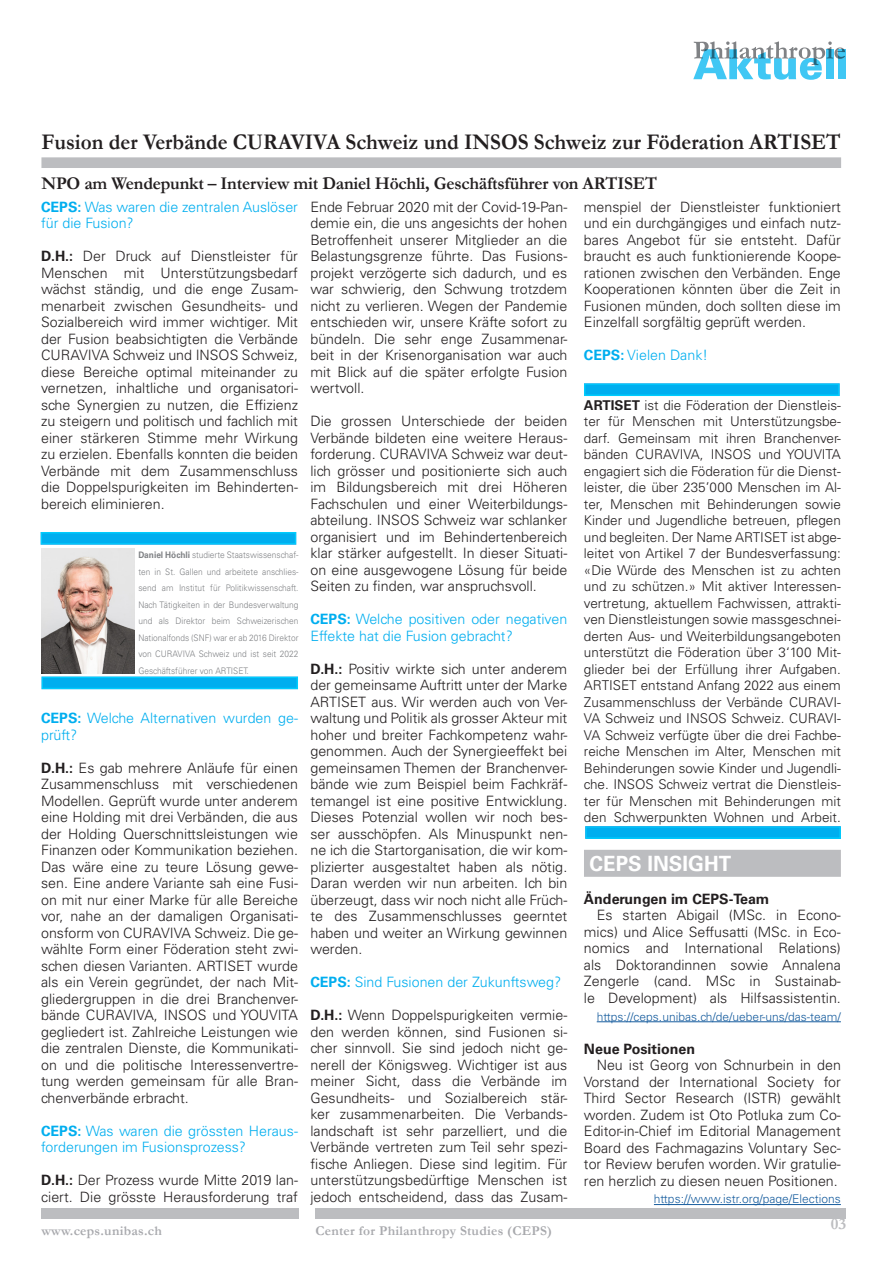
<style>
.page{position:relative;width:893px;height:1263px;background:#fff}
.page>*{position:absolute;margin:0;border:0;box-sizing:border-box;transform-origin:0 0}
.t1{font:700 22.5px "Garamond";color:#231f20;scale:.94 1}
.t2{font:700 21px "Univers LT Std";color:#fff}
.t3{font:700 18px "Garamond";letter-spacing:-.01em;color:#231f20}
.t4{font:700 16.5px "Garamond";color:#bcbdc0}
.Lauftext{font:300 14.25px/16.5px "Univers LT Std";color:#231f20;text-align:justify}
.Lauftext-2{font:300 14.25px/16.5px "Univers LT Std";color:#00aeef}
.t5{font:700 14.25px "Univers LT Std";color:#231f20}
.Lauftext-3{font:300 13.5px/16.5px "Univers LT Std";color:#231f20;text-align:justify}
.t6{font:700 13.5px "Garamond";letter-spacing:.02em;color:#a8a9ad}
.t7{font:300 12px "Univers LT Std";color:#175d9e}
.Lauftext-4{font:300 9px/16.5px "Univers LT Std";color:#808285;text-align:justify;scale:.93 1}
.s1{font-weight:700}
</style>
<div class="page">
<div style="left:315px;top:1208px;width:531px;height:10px;background:#bcbdc0"></div>
<div style="left:41px;top:1208px;width:257px;height:10px;background:#bcbdc0"></div>
<div style="left:838px;top:49px;width:8px;height:30px;background:#40c7f4"></div>
<svg style="left:693px;top:41px;width:152px;height:39px"></svg>
<div style="left:41px;top:157px;width:800px;height:11px;background:#bcbdc0"></div>
<div style="left:584px;top:850px;width:257px;height:27px;background:#bcbdc0"></div>
<hr style="left:597px;top:1021px;width:244px;height:1px;background:#175d9e">
<hr style="left:654px;top:1204px;width:187px;height:1px;background:#175d9e">
<div style="left:585px;top:384px;width:254px;height:11px;background:#00aeef"></div>
<div style="left:584px;top:383px;width:256px;height:13px;border:2px solid #00aeef"></div>
<div style="left:586px;top:827px;width:254px;height:11px;background:#00aeef"></div>
<div style="left:585px;top:826px;width:256px;height:13px;border:2px solid #00aeef"></div>
<img style="left:41px;top:549px;width:93px;height:124px">
<div style="left:41px;top:533px;width:255px;height:11px;background:#00aeef"></div>
<div style="left:41px;top:532px;width:255px;height:13px;border:2px solid #00aeef"></div>
<div style="left:42px;top:677px;width:255px;height:11px;background:#00aeef"></div>
<div style="left:41px;top:676px;width:257px;height:13px;border:2px solid #00aeef"></div>
<p class="t1" style="left:41px;top:127px;width:852px">Fusion der Verbände CURAVIVA Schweiz und INSOS Schweiz zur Föderation ARTISET</p>
<p class="t3" style="left:41px;top:171px;width:617px">NPO am Wendepunkt – Interview mit Daniel Höchli, Geschäftsführer von ARTISET</p>
<p class="Lauftext-2" style="left:41px;top:198px;width:258px"><span class="s1">CEPS:</span> Was waren die zentralen Auslöser für die Fusion?</p>
<p class="Lauftext" style="left:41px;top:248px;width:258px"><span class="s1">D.H.:</span> Der Druck auf Dienstleister für Menschen mit Unterstützungsbedarf wächst ständig, und die enge Zusam&shy;menarbeit zwischen Gesundheits- und Sozialbereich wird immer wichtiger. Mit der Fusion beabsichtigten die Verbände CURAVIVA Schweiz und INSOS Schweiz, diese Bereiche optimal miteinander zu vernetzen, inhaltliche und organisatori&shy;sche Synergien zu nutzen, die Effizienz zu steigern und politisch und fachlich mit einer stärkeren Stimme mehr Wirkung zu erzielen. Ebenfalls konnten die beiden Verbände mit dem Zusammenschluss die Doppelspurigkeiten im Behinderten&shy;bereich eliminieren.</p>
<p class="Lauftext" style="left:310px;top:198px;width:258px">Ende Februar 2020 mit der Covid-19-Pan&shy;demie ein, die uns angesichts der hohen Betroffenheit unserer Mitglieder an die Belastungsgrenze führte. Das Fusions&shy;projekt verzögerte sich dadurch, und es war schwierig, den Schwung trotzdem nicht zu verlieren. Wegen der Pandemie entschieden wir, unsere Kräfte sofort zu bündeln. Die sehr enge Zusammenar&shy;beit in der Krisenorganisation war auch mit Blick auf die später erfolgte Fusion wertvoll.</p>
<p class="Lauftext" style="left:310px;top:413px;width:258px">Die grossen Unterschiede der beiden Verbände bildeten eine weitere Heraus&shy;forderung. CURAVIVA Schweiz war deut&shy;lich grösser und positionierte sich auch im Bildungsbereich mit drei Höheren Fachschulen und einer Weiterbildungs&shy;abteilung. INSOS Schweiz war schlanker organisiert und im Behindertenbereich klar stärker aufgestellt. In dieser Situati&shy;on eine ausgewogene Lösung für beide Seiten zu finden, war anspruchsvoll.</p>
<p class="Lauftext-2" style="left:310px;top:611px;width:258px"><span class="s1">CEPS:</span> Welche positiven oder negativen<br>Effekte hat die Fusion gebracht?</p>
<p class="Lauftext" style="left:310px;top:660px;width:258px"><span class="s1">D.H.:</span> Positiv wirkte sich unter anderem der gemeinsame Auftritt unter der Marke ARTISET aus. Wir werden auch von Ver&shy;waltung und Politik als grosser Akteur mit hoher und breiter Fachkompetenz wahr&shy;genommen. Auch der Synergieeffekt bei gemeinsamen Themen der Branchenver&shy;bände wie zum Beispiel beim Fachkräf&shy;temangel ist eine positive Entwicklung.<br>Dieses Potenzial wollen wir noch bes&shy;ser ausschöpfen. Als Minuspunkt nen&shy;ne ich die Startorganisation, die wir kom&shy;plizierter ausgestaltet haben als nötig.<br>Daran werden wir nun arbeiten. Ich bin überzeugt, dass wir noch nicht alle Früch&shy;te des Zusammenschlusses geerntet haben und weiter an Wirkung gewinnen werden.</p>
<p class="Lauftext-2" style="left:310px;top:974px;width:252px"><span class="s1">CEPS:</span> Sind Fusionen der Zukunftsweg?</p>
<p class="Lauftext" style="left:310px;top:1007px;width:258px"><span class="s1">D.H.:</span> Wenn Doppelspurigkeiten vermie&shy;den werden können, sind Fusionen si&shy;cher sinnvoll. Sie sind jedoch nicht ge&shy;nerell der Königsweg. Wichtiger ist aus meiner Sicht, dass die Verbände im Gesundheits- und Sozialbereich stär&shy;ker zusammenarbeiten. Die Verbands&shy;landschaft ist sehr parzelliert, und die Verbände vertreten zum Teil sehr spezi&shy;fische Anliegen. Diese sind legitim. Für unterstützungsbedürftige Menschen ist jedoch entscheidend, dass das Zusam-</p>
<p class="Lauftext" style="left:584px;top:198px;width:258px">menspiel der Dienstleister funktioniert und ein durchgängiges und einfach nutz&shy;bares Angebot für sie entsteht. Dafür braucht es auch funktionierende Koope&shy;rationen zwischen den Verbänden. Enge Kooperationen könnten über die Zeit in Fusionen münden, doch sollten diese im Einzelfall sorgfältig geprüft werden.</p>
<p class="Lauftext-2" style="left:584px;top:347px;width:126px"><span class="s1">CEPS:</span> Vielen Dank!</p>
<p class="Lauftext-3" style="left:584px;top:397px;width:258px"><span class="s1">ARTISET</span> ist die Föderation der Dienstleis&shy;ter für Menschen mit Unterstützungsbe&shy;darf. Gemeinsam mit ihren Branchenver&shy;bänden CURAVIVA, INSOS und YOUVITA engagiert sich die Föderation für die Dienst&shy;leister, die über 235’000 Menschen im Al&shy;ter, Menschen mit Behinderungen sowie Kinder und Jugendliche betreuen, pflegen und begleiten. Der Name ARTISET ist abge&shy;leitet von Artikel 7 der Bundesverfassung: «Die Würde des Menschen ist zu achten und zu schützen.» Mit aktiver Interessen&shy;vertretung, aktuellem Fachwissen, attrakti&shy;ven Dienstleistungen sowie massgeschnei&shy;derten Aus- und Weiterbildungsangeboten unterstützt die Föderation über 3‘100 Mit&shy;glieder bei der Erfüllung ihrer Aufgaben.</p>
<p class="Lauftext-3" style="left:584px;top:677px;width:258px">ARTISET entstand Anfang 2022 aus einem Zusammenschluss der Verbände CURAVI-VA Schweiz und INSOS Schweiz. CURAVI-VA Schweiz verfügte über die drei Fachbe&shy;reiche Menschen im Alter, Menschen mit Behinderungen sowie Kinder und Jugendli&shy;che. INSOS Schweiz vertrat die Dienstleis&shy;ter für Menschen mit Behinderungen mit den Schwerpunkten Wohnen und Arbeit.</p>
<p class="Lauftext-4" style="left:138px;top:547px;width:174px"><span class="s1">Daniel Höchli</span> studierte Staatswissenschaf&shy;ten in St. Gallen und arbeitete anschlies&shy;send am Institut für Politikwissenschaft.<br>Nach Tätigkeiten in der Bundesverwaltung und als Direktor beim Schweizerischen Nationalfonds (SNF) war er ab 2016 Direktor von CURAVIVA Schweiz und ist seit 2022<br>Geschäftsführer von ARTISET.</p>
<p class="Lauftext-2" style="left:41px;top:710px;width:258px"><span class="s1">CEPS:</span> Welche Alternativen wurden ge&shy;prüft?</p>
<p class="Lauftext" style="left:41px;top:759px;width:258px"><span class="s1">D.H.:</span> Es gab mehrere Anläufe für einen Zusammenschluss mit verschiedenen Modellen. Geprüft wurde unter anderem eine Holding mit drei Verbänden, die aus der Holding Querschnittsleistungen wie Finanzen oder Kommunikation beziehen.<br>Das wäre eine zu teure Lösung gewe&shy;sen. Eine andere Variante sah eine Fusi&shy;on mit nur einer Marke für alle Bereiche vor, nahe an der damaligen Organisati&shy;onsform von CURAVIVA Schweiz. Die ge&shy;wählte Form einer Föderation steht zwi&shy;schen diesen Varianten. ARTISET wurde als ein Verein gegründet, der nach Mit&shy;gliedergruppen in die drei Branchenver&shy;bände CURAVIVA, INSOS und YOUVITA gegliedert ist. Zahlreiche Leistungen wie die zentralen Dienste, die Kommunikati&shy;on und die politische Interessenvertre&shy;tung werden gemeinsam für alle Bran&shy;chenverbände erbracht.</p>
<p class="Lauftext-2" style="left:41px;top:1122px;width:258px"><span class="s1">CEPS:</span> Was waren die grössten Heraus&shy;forderungen im Fusionsprozess?</p>
<p class="Lauftext" style="left:41px;top:1172px;width:258px"><span class="s1">D.H.:</span> Der Prozess wurde Mitte 2019 lan&shy;ciert. Die grösste Herausforderung traf</p>
<p class="t2" style="left:590px;top:851px;width:143px">CEPS INSIGHT</p>
<p class="t5" style="left:584px;top:890px;width:187px">Änderungen im CEPS-Team</p>
<p class="Lauftext" style="left:584px;top:907px;width:258px;text-indent:13px">Es starten Abigail (MSc. in Econo&shy;mics) und Alice Seffusatti (MSc. in Eco&shy;nomics and International Relations) als Doktorandinnen sowie Annalena Zengerle (cand. MSc in Sustainab&shy;le Development) als Hilfsassistentin.</p>
<p class="t7" style="left:597px;top:1009px;width:246px">https://ceps.unibas.ch/de/ueber-uns/das-team/</p>
<p class="t5" style="left:584px;top:1040px;width:113px">Neue Positionen</p>
<p class="Lauftext" style="left:584px;top:1057px;width:258px;text-indent:13px">Neu ist Georg von Schnurbein in den Vorstand der International Society for Third Sector Research (ISTR) gewählt worden. Zudem ist Oto Potluka zum Co-Editor-in-Chief im Editorial Management Board des Fachmagazins Voluntary Sec&shy;tor Review berufen worden. Wir gratulie&shy;ren herzlich zu diesen neuen Positionen.</p>
<p class="t7" style="left:654px;top:1192px;width:188px">https://www.istr.org/page/Elections</p>
<p class="t6" style="left:41px;top:1221px;width:122px">www.ceps.unibas.ch</p>
<p class="t6" style="left:315px;top:1221px;width:238px">Center for Philanthropy Studies (CEPS)</p>
<p class="t4" style="left:831px;top:1213px;width:17px">03</p>
</div>
